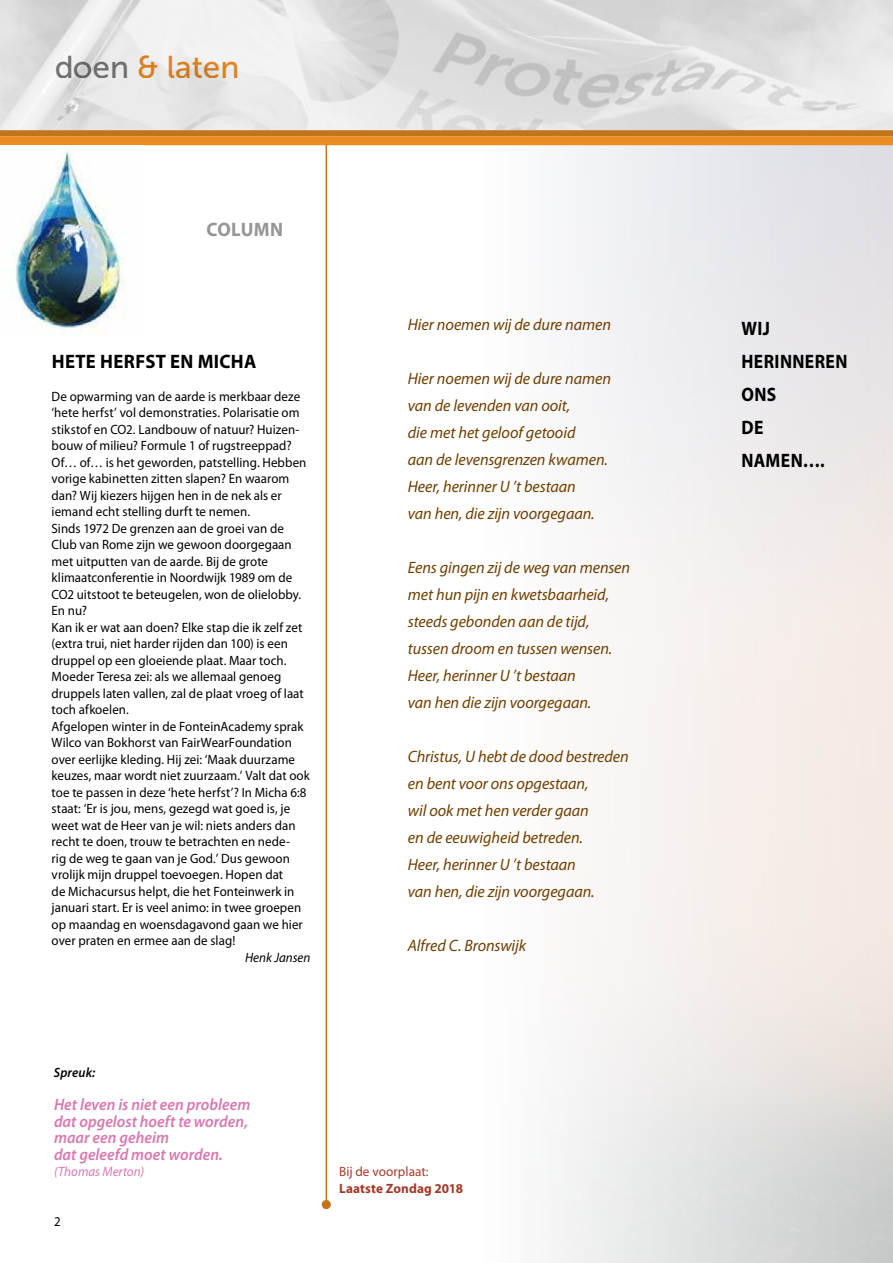
<style>
.page{position:relative;width:893px;height:1263px;background:#fff}
.page>*{position:absolute;margin:0;border:0;box-sizing:border-box;transform-origin:0 0}
.t1{font:31.5px "Museo Sans 500";color:#eb8c23}
.t2{font:700 19.5px/33px "Myriad Pro";letter-spacing:.02em;color:#000;scale:.9 1}
.t3{font:700 19.5px "Myriad Pro";letter-spacing:.02em;color:#000;scale:.96 1}
.t4{font:700 19.5px "Myriad Pro";letter-spacing:.02em;color:#939598;scale:.96 1}
.t5{font:italic 16.5px/27px "Myriad Pro";letter-spacing:-.005em;color:#6e3f00}
.t6{font:italic 600 16.5px/16.5px "Myriad Pro";color:#d778b0;scale:.96 1}
.t7{font:13.5px/16.5px "Myriad Pro";letter-spacing:.005em;color:#000;scale:.96 1}
.t8{font:700 13.5px "Myriad Pro";letter-spacing:.005em;color:#a43927}
.t9{font:13.5px "Myriad Pro";letter-spacing:.005em;color:#a43927}
.t10{font:italic 13.5px "Myriad Pro";letter-spacing:.005em;color:#d778b0;scale:.96 1}
.t11{font:italic 13.5px "Myriad Pro";letter-spacing:.005em;color:#000;scale:.96 1}
.t12{font:italic 600 13.5px "Myriad Pro";letter-spacing:.01em;color:#000;scale:.96 1}
.t13{font:13.5px "Myriad Pro";letter-spacing:.005em;color:#000;scale:.95 1}
.s1{color:#77787b}
</style>
<div class="page">
<img style="left:0;top:0;width:893px;height:130px">
<div style="left:0;top:130px;width:893px;height:6px;background:#c2741b"></div>
<div style="left:0;top:136px;width:893px;height:9px;background:#eb8c23"></div>
<hr style="left:326px;top:144px;width:1px;height:1060px;background:#c2741b">
<div style="left:322px;top:1200px;width:9px;height:9px;background:#c2741b;border-radius:50%"></div>
<img style="left:13px;top:151px;width:112px;height:181px">
<h1 class="t1" style="left:54px;top:50px;width:187px"><span class="s1">doen</span> &amp; laten</h1>
<h2 class="t4" style="left:206px;top:216px;width:81px">COLUMN</h2>
<h2 class="t3" style="left:52px;top:348px;width:200px">HETE HERFST EN MICHA</h2>
<p class="t7" style="left:52px;top:388px;width:271px">De opwarming van de aarde is merkbaar deze ‘hete herfst’ vol demonstraties. Polarisatie om stikstof en CO2. Landbouw of natuur? Huizen&shy;bouw of milieu? Formule 1 of rugstreeppad?<br>Of… of… is het geworden, patstelling. Hebben vorige kabinetten zitten slapen? En waarom dan? Wij kiezers hijgen hen in de nek als er iemand echt stelling durft te nemen.<br>Sinds 1972 De grenzen aan de groei van de Club van Rome zijn we gewoon doorgegaan met uitputten van de aarde. Bij de grote klimaatconferentie in Noordwijk 1989 om de CO2 uitstoot te beteugelen, won de olielobby.<br>En nu?<br>Kan ik er wat aan doen? Elke stap die ik zelf zet (extra trui, niet harder rijden dan 100) is een druppel op een gloeiende plaat. Maar toch.<br>Moeder Teresa zei: als we allemaal genoeg druppels laten vallen, zal de plaat vroeg of laat toch afkoelen.<br>Afgelopen winter in de FonteinAcademy sprak Wilco van Bokhorst van FairWearFoundation over eerlijke kleding. Hij zei: ‘Maak duurzame keuzes, maar wordt niet zuurzaam.’ Valt dat ook toe te passen in deze ‘hete herfst’? In Micha 6:8 staat: ‘Er is jou, mens, gezegd wat goed is, je weet wat de Heer van je wil: niets anders dan recht te doen, trouw te betrachten en nede-<br>rig de weg te gaan van je God.’ Dus gewoon vrolijk mijn druppel toevoegen. Hopen dat<br>de Michacursus helpt, die het Fonteinwerk in januari start. Er is veel animo: in twee groepen op maandag en woensdagavond gaan we hier over praten en ermee aan de slag!</p>
<p class="t11" style="left:245px;top:949px;width:70px">Henk Jansen</p>
<p class="t5" style="left:408px;top:311px;width:205px">Hier noemen wij de dure namen</p>
<p class="t5" style="left:408px;top:365px;width:205px">Hier noemen wij de dure namen van de levenden van ooit,<br>die met het geloof getooid<br>aan de levensgrenzen kwamen.<br>Heer, herinner U ’t bestaan<br>van hen, die zijn voorgegaan.</p>
<p class="t5" style="left:408px;top:554px;width:224px">Eens gingen zij de weg van mensen met hun pijn en kwetsbaarheid, steeds gebonden aan de tijd, tussen droom en tussen wensen.<br>Heer, herinner U ’t bestaan<br>van hen die zijn voorgegaan.</p>
<p class="t5" style="left:408px;top:743px;width:222px">Christus, U hebt de dood bestreden en bent voor ons opgestaan,<br>wil ook met hen verder gaan<br>en de eeuwigheid betreden.<br>Heer, herinner U ’t bestaan<br>van hen, die zijn voorgegaan.</p>
<p class="t5" style="left:408px;top:932px;width:120px">Alfred C. Bronswijk</p>
<p class="t12" style="left:54px;top:1064px;width:45px">Spreuk:</p>
<p class="t6" style="left:54px;top:1096px;width:206px">Het leven is niet een probleem dat opgelost hoeft te worden, maar een geheim<br>dat geleefd moet worden.</p>
<p class="t10" style="left:54px;top:1163px;width:95px">(Thomas Merton)</p>
<p class="t13" style="left:54px;top:1213px;width:8px">2</p>
<p class="t9" style="left:339px;top:1163px;width:91px">Bij de voorplaat:</p>
<p class="t8" style="left:339px;top:1179px;width:125px">LAATSTE ZONDAG 2018</p>
<h2 class="t2" style="left:741px;top:311px;width:119px">WIJ<br>HERINNEREN<br>ONS<br>DE<br>NAMEN….</h2>
</div>
